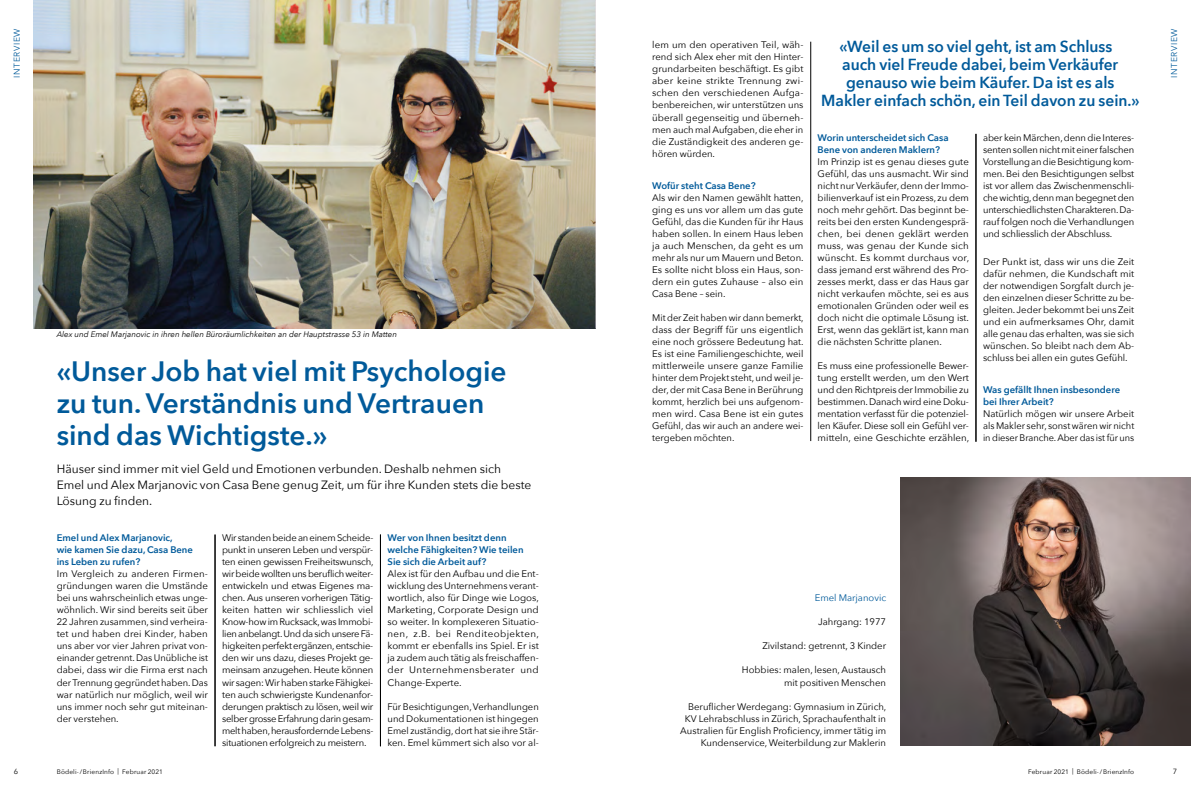
<style>
.page{position:relative;width:1191px;height:794px;background:#fff}
.page>*{position:absolute;margin:0;border:0;box-sizing:border-box;transform-origin:0 0}
.t1{font:600 28px/32px "Avenir Next";color:#005a9a}
.t2{font:600 16px/18px "Avenir Next";color:#005a9a;text-align:center}
.t3{font:12px/16px "Avenir Next";color:#000}
.t4{font:9.5px/12px "Avenir Next";color:#000;text-align:justify}
.t5{font:600 9.5px/12px "Avenir Next";color:#005a9a}
.t6{font:9.5px "Avenir Next";color:#005a9a}
.t7{font:8.5px "Avenir Next";letter-spacing:.07em;color:#005a9a}
.t8{font:italic 8px "Avenir Next";color:#000}
.t9{font:7.5px "Avenir Next";color:#000}
.t10{font:6.5px "Avenir Next";letter-spacing:.02em;color:#000}
</style>
<div class="page">
<img style="left:34px;top:0;width:561px;height:329px">
<hr style="left:215px;top:534px;width:1px;height:212px;background:#000">
<hr style="left:380px;top:534px;width:1px;height:212px;background:#000">
<img style="left:900px;top:477px;width:291px;height:268px">
<img style="left:595px;top:0;width:1px;height:329px">
<hr style="left:975px;top:134px;width:1px;height:308px;background:#000">
<hr style="left:810px;top:42px;width:1px;height:399px;background:#000">
<p class="t7" style="left:10px;top:78px;width:51px;rotate:-90deg">INTERVIEW</p>
<p class="t8" style="left:57px;top:327px;width:342px">Alex und Emel Marjanovic in ihren hellen Büroräumlichkeiten an der Hauptstrasse 53 in Matten</p>
<h1 class="t1" style="left:57px;top:354px;width:451px">«Unser Job hat viel mit Psychologie zu tun. Verständnis und Vertrauen sind das Wichtigste.»</h1>
<p class="t3" style="left:57px;top:460px;width:476px">Häuser sind immer mit viel Geld und Emotionen verbunden. Deshalb nehmen sich<br>Emel und Alex Marjanovic von Casa Bene genug Zeit, um für ihre Kunden stets die beste<br>Lösung zu finden.</p>
<p class="t5" style="left:57px;top:531px;width:138px">Emel und Alex Marjanovic,<br>wie kamen Sie dazu, Casa Bene ins Leben zu rufen?</p>
<p class="t4" style="left:57px;top:567px;width:153px">Im Vergleich zu anderen Firmen&shy;gründungen waren die Umstände bei uns wahrscheinlich etwas unge&shy;wöhnlich. Wir sind bereits seit über 22 Jahren zusammen, sind verheira&shy;tet und haben drei Kinder, haben uns aber vor vier Jahren privat von&shy;einander getrennt. Das Unübliche ist dabei, dass wir die Firma erst nach der Trennung gegründet haben. Das war natürlich nur möglich, weil wir uns immer noch sehr gut miteinan&shy;der verstehen.</p>
<p class="t4" style="left:222px;top:531px;width:153px">Wir standen beide an einem Scheide&shy;punkt in unseren Leben und verspür&shy;ten einen gewissen Freiheitswunsch, wir beide wollten uns beruflich weiter&shy;entwickeln und etwas Eigenes ma&shy;chen. Aus unseren vorherigen Tätig&shy;keiten hatten wir schliesslich viel Know-how im Rucksack, was Immobi&shy;lien anbelangt. Und da sich unsere Fä&shy;higkeiten perfekt ergänzen, entschie&shy;den wir uns dazu, dieses Projekt ge&shy;meinsam anzugehen. Heute können wir sagen: Wir haben starke Fähigkei&shy;ten auch schwierigste Kundenanfor&shy;derungen praktisch zu lösen, weil wir selber grosse Erfahrung darin gesam&shy;melt haben, herausfordernde Lebens&shy;situationen erfolgreich zu meistern.</p>
<p class="t5" style="left:387px;top:531px;width:137px">Wer von Ihnen besitzt denn welche Fähigkeiten? Wie teilen<br>Sie sich die Arbeit auf?</p>
<p class="t4" style="left:387px;top:567px;width:153px">Alex ist für den Aufbau und die Ent&shy;wicklung des Unternehmens verant&shy;wortlich, also für Dinge wie Logos, Marketing, Corporate Design und so weiter. In komplexeren Situatio&shy;nen, z.B. bei Renditeobjekten, kommt er ebenfalls ins Spiel. Er ist ja zudem auch tätig als freischaffen&shy;der Unternehmensberater und Change-Experte.</p>
<p class="t4" style="left:387px;top:700px;width:153px">Für Besichtigungen, Verhandlungen und Dokumentationen ist hingegen Emel zuständig, dort hat sie ihre Stär&shy;ken. Emel kümmert sich also vor al-</p>
<p class="t9" style="left:14px;top:764px;width:6px">6</p>
<p class="t10" style="left:57px;top:766px;width:108px">Bödeli-/BrienzInfo | Februar 2021</p>
<p class="t4" style="left:652px;top:39px;width:153px">lem um den operativen Teil, wäh&shy;rend sich Alex eher mit den Hinter&shy;grundarbeiten beschäftigt. Es gibt aber keine strikte Trennung zwi&shy;schen den verschiedenen Aufga&shy;benbereichen, wir unterstützen uns überall gegenseitig und überneh&shy;men auch mal Aufgaben, die eher in die Zuständigkeit des anderen ge&shy;hören würden.</p>
<p class="t5" style="left:652px;top:179px;width:105px">Wofür steht Casa Bene?</p>
<p class="t4" style="left:652px;top:191px;width:153px">Als wir den Namen gewählt hatten, ging es uns vor allem um das gute Gefühl, das die Kunden für ihr Haus haben sollen. In einem Haus leben ja auch Menschen, da geht es um mehr als nur um Mauern und Beton.<br>Es sollte nicht bloss ein Haus, son&shy;dern ein gutes Zuhause – also ein Casa Bene – sein.</p>
<p class="t4" style="left:652px;top:311px;width:153px">Mit der Zeit haben wir dann bemerkt, dass der Begriff für uns eigentlich eine noch grössere Bedeutung hat.<br>Es ist eine Familiengeschichte, weil mittlerweile unsere ganze Familie hinter dem Projekt steht, und weil je&shy;der, der mit Casa Bene in Berührung kommt, herzlich bei uns aufgenom&shy;men wird. Casa Bene ist ein gutes Gefühl, das wir auch an andere wei&shy;tergeben möchten.</p>
<h2 class="t2" style="left:821px;top:37px;width:320px">«Weil es um so viel geht, ist am Schluss<br>auch viel Freude dabei, beim Verkäufer genauso wie beim Käufer. Da ist es als Makler einfach schön, ein Teil davon zu sein.»</h2>
<p class="t5" style="left:817px;top:131px;width:132px">Worin unterscheidet sich Casa<br>Bene von anderen Maklern?</p>
<p class="t4" style="left:817px;top:155px;width:153px">Im Prinzip ist es genau dieses gute Gefühl, das uns ausmacht. Wir sind nicht nur Verkäufer, denn der Immo&shy;bilienverkauf ist ein Prozess, zu dem noch mehr gehört. Das beginnt be&shy;reits bei den ersten Kundengesprä&shy;chen, bei denen geklärt werden muss, was genau der Kunde sich wünscht. Es kommt durchaus vor, dass jemand erst während des Pro&shy;zesses merkt, dass er das Haus gar nicht verkaufen möchte, sei es aus emotionalen Gründen oder weil es doch nicht die optimale Lösung ist.<br>Erst, wenn das geklärt ist, kann man die nächsten Schritte planen.</p>
<p class="t4" style="left:817px;top:359px;width:153px">Es muss eine professionelle Bewer&shy;tung erstellt werden, um den Wert und den Richtpreis der Immobilie zu bestimmen. Danach wird eine Doku&shy;mentation verfasst für die potenziel&shy;len Käufer. Diese soll ein Gefühl ver&shy;mitteln, eine Geschichte erzählen,</p>
<p class="t4" style="left:983px;top:131px;width:153px">aber kein Märchen, denn die Interes&shy;senten sollen nicht mit einer falschen Vorstellung an die Besichtigung kom&shy;men. Bei den Besichtigungen selbst ist vor allem das Zwischenmenschli&shy;che wichtig, denn man begegnet den unterschiedlichsten Charakteren. Da&shy;rauf folgen noch die Verhandlungen und schliesslich der Abschluss.</p>
<p class="t4" style="left:983px;top:255px;width:153px">Der Punkt ist, dass wir uns die Zeit dafür nehmen, die Kundschaft mit der notwendigen Sorgfalt durch je&shy;den einzelnen dieser Schritte zu be&shy;gleiten. Jeder bekommt bei uns Zeit und ein aufmerksames Ohr, damit alle genau das erhalten, was sie sich wünschen. So bleibt nach dem Ab&shy;schluss bei allen ein gutes Gefühl.</p>
<p class="t5" style="left:983px;top:383px;width:139px">Was gefällt Ihnen insbesondere bei Ihrer Arbeit?</p>
<p class="t4" style="left:983px;top:407px;width:153px">Natürlich mögen wir unsere Arbeit als Makler sehr, sonst wären wir nicht in dieser Branche. Aber das ist für uns</p>
<p class="t7" style="left:1167px;top:78px;width:51px;rotate:-90deg">INTERVIEW</p>
<p class="t6" style="left:815px;top:590px;width:73px">Emel Marjanovic</p>
<p class="t4" style="left:818px;top:615px;width:69px">Jahrgang: 1977</p>
<p class="t4" style="left:762px;top:639px;width:125px">Zivilstand: getrennt, 3 Kinder</p>
<p class="t4" style="left:742px;top:664px;width:146px;text-align:right">Hobbies: malen, lesen, Austausch mit positiven Menschen</p>
<p class="t4" style="left:680px;top:700px;width:208px;text-align:right">Beruflicher Werdegang: Gymnasium in Zürich, KV Lehrabschluss in Zürich, Sprachaufenthalt in Australien für English Proficiency, immer tätig im Kundenservice, Weiterbildung zur Maklerin</p>
<p class="t10" style="left:1028px;top:766px;width:108px">Februar 2021 | Bödeli-/BrienzInfo</p>
<p class="t9" style="left:1172px;top:764px;width:6px">7</p>
</div>
